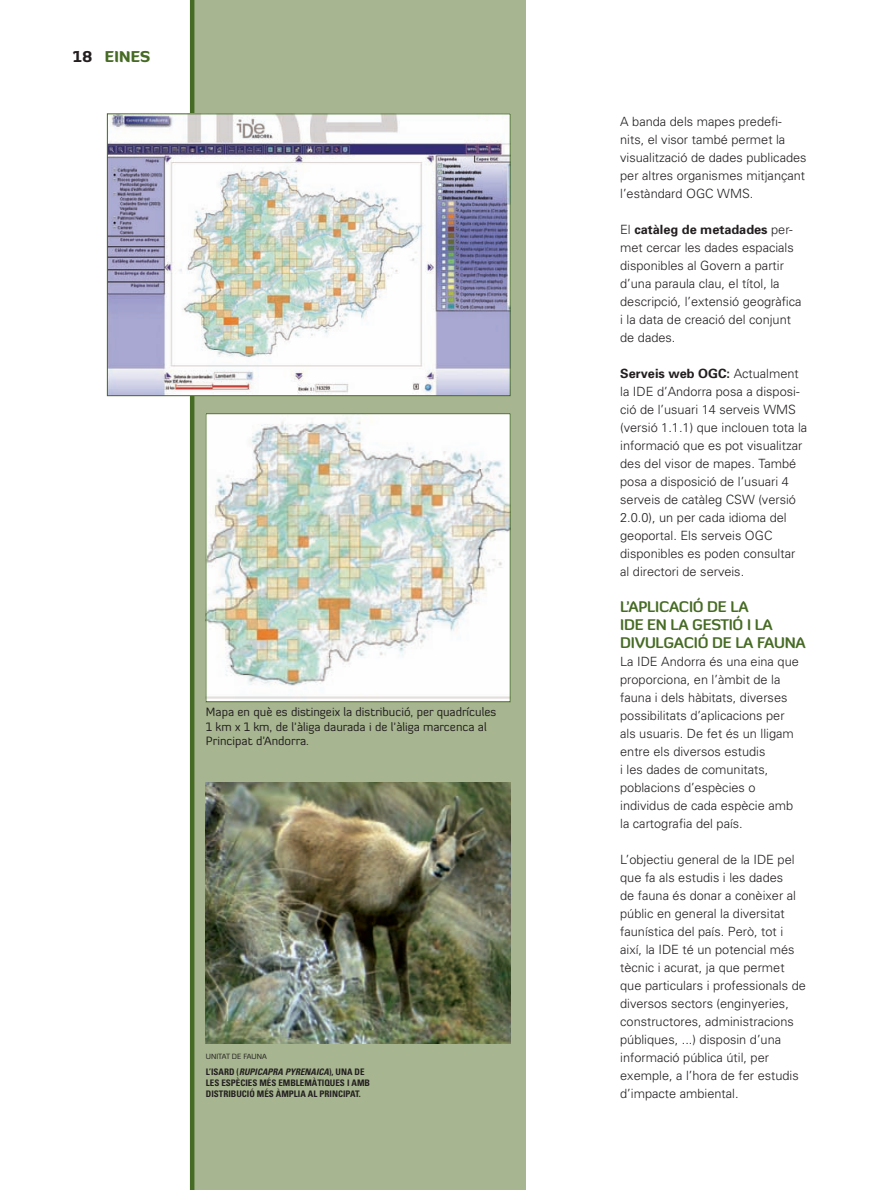
<style>
.page{position:relative;width:893px;height:1190px;background:#fff}
.page>*{position:absolute;margin:0;border:0;box-sizing:border-box;transform-origin:0 0}
.PAT_ladillo_Diavlo{font:700 15px/18px "Diavlo";letter-spacing:-.02em;color:#466b24}
.PAT_seccio_Diavlo{font:900 15px "Diavlo";letter-spacing:.01em;color:#466b24}
.PAT_text_Univers{font:300 12.75px/18px "Univers";color:#231f20}
.PAT_desp_text{font:12px/14.4px "Diavlo";color:#231f20}
.PAT_peu_de_foto_UNIV{font:700 condensed 9px/11.2px "Univers";color:#231f20}
.PAT_peu_de_foto_UNIV-2{font:7.5px "Diavlo";color:#231f20}
.s1{color:#231f20}
.s2{font-style:italic}
.s3{font-weight:700}
</style>
<div class="page">
<div style="left:192px;top:0;width:334px;height:1190px;background:#a7b690"></div>
<hr style="left:190px;top:0;width:4px;height:1190px;background:#466b24">
<img style="left:109px;top:115px;width:399px;height:279px">
<div style="left:107px;top:113px;width:403px;height:283px;border:1px solid #466b24"></div>
<img style="left:207px;top:415px;width:301px;height:285px">
<div style="left:205px;top:413px;width:305px;height:289px;border:1px solid #466b24"></div>
<img style="left:206px;top:783px;width:304px;height:261px">
<p class="PAT_seccio_Diavlo" style="left:73px;top:47px;width:79px"><span class="s1">18</span> EINES</p>
<p class="PAT_desp_text" style="left:206px;top:705px;width:292px">Mapa en què es distingeix la distribució, per quadrícules<br>1 km x 1 km, de l’àliga daurada i de l’àliga marcenca al<br>Principat d’Andorra.</p>
<p class="PAT_peu_de_foto_UNIV-2" style="left:206px;top:1052px;width:62px">unitat de fauna</p>
<p class="PAT_peu_de_foto_UNIV" style="left:206px;top:1066px;width:165px">L’ISARD (<span class="s2">RUPICAPRA PYRENAICA</span>), UNA DE<br>LES ESPÈCIES MÉS EMBLEMÀTIQUES I AMB<br>DISTRIBUCIÓ MÉS ÀMPLIA AL PRINCIPAT.</p>
<p class="PAT_text_Univers" style="left:620px;top:112px;width:188px">A banda dels mapes predefi&shy;nits, el visor també permet la visualització de dades publicades per altres organismes mitjançant l’estàndard OGC WMS.</p>
<p class="PAT_text_Univers" style="left:620px;top:220px;width:183px">El <span class="s3">catàleg de metadades</span> per&shy;met cercar les dades espacials disponibles al Govern a partir d’una paraula clau, el títol, la descripció, l’extensió geogràfica i la data de creació del conjunt de dades.</p>
<p class="PAT_text_Univers" style="left:620px;top:364px;width:189px"><span class="s3">Serveis web OGC:</span> Actualment la IDE d’Andorra posa a disposi&shy;ció de l’usuari 14 serveis WMS (versió 1.1.1) que inclouen tota la informació que es pot visualitzar des del visor de mapes. També posa a disposició de l’usuari 4 serveis de catàleg CSW (versió<br>2.0.0), un per cada idioma del geoportal. Els serveis OGC disponibles es poden consultar al directori de serveis.</p>
<p class="PAT_ladillo_Diavlo" style="left:620px;top:597px;width:187px">L’APLI CACIÓ DE LA<br>IDE EN LA GESTIÓ I LA<br>DIVULGACIÓ DE LA FAUNA</p>
<p class="PAT_text_Univers" style="left:620px;top:652px;width:180px">La IDE Andorra és una eina que proporciona, en l’àmbit de la fauna i dels hàbitats, diverses possibilitats d’aplicacions per als usuaris. De fet és un lligam entre els diversos estudis<br>i les dades de comunitats, poblacions d’espècies o individus de cada espècie amb la cartografia del país.</p>
<p class="PAT_text_Univers" style="left:620px;top:850px;width:187px">L’objectiu general de la IDE pel que fa als estudis i les dades<br>de fauna és donar a conèixer al públic en general la diversitat faunística del país. Però, tot i així, la IDE té un potencial més tècnic i acurat, ja que permet que particulars i professionals de diversos sectors (enginyeries, constructores, administracions públiques, ...) disposin d’una informació pública útil, per exemple, a l’hora de fer estudis d’impacte ambiental.</p>
</div>
